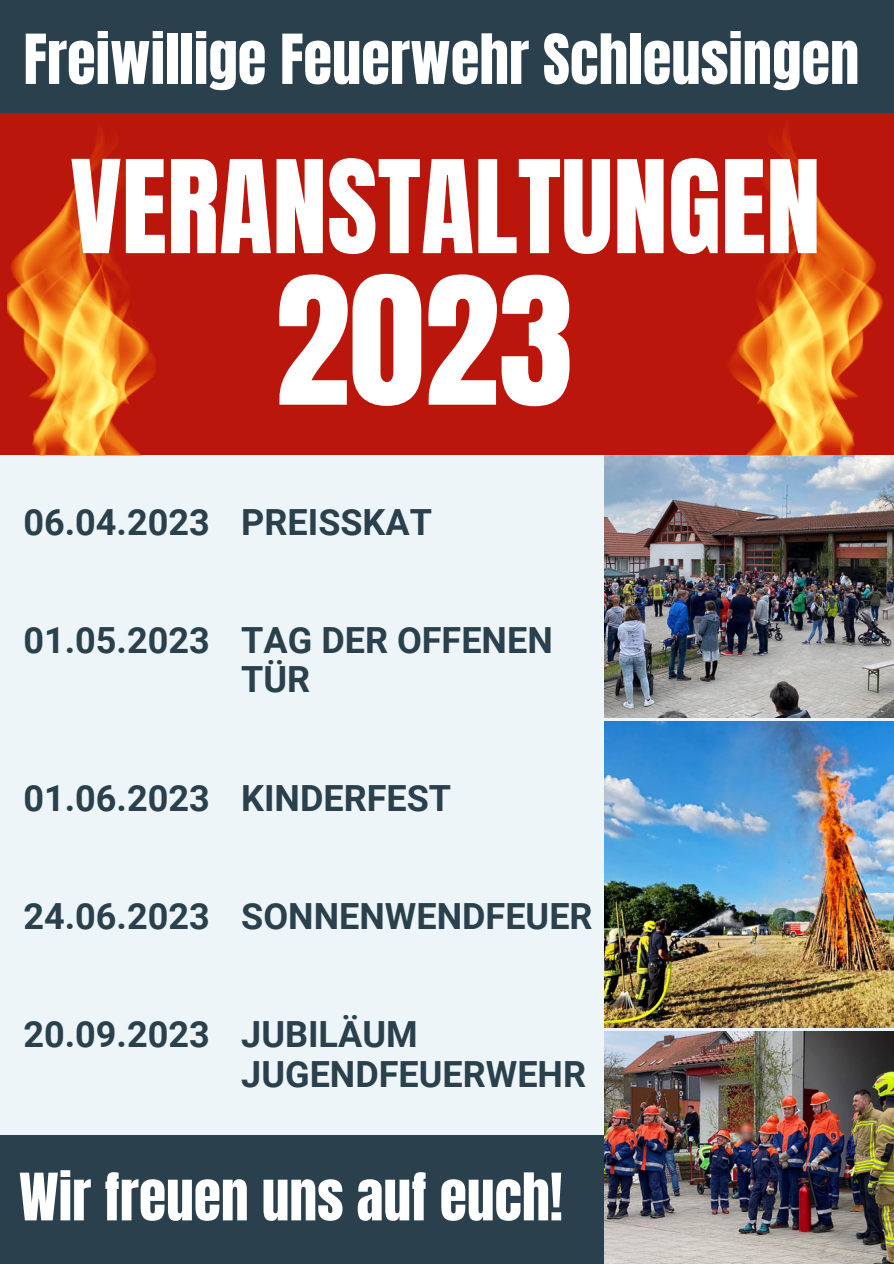
<style>
.page{position:relative;width:894px;height:1264px;background:#fff}
.page>*{position:absolute;margin:0;border:0;box-sizing:border-box;transform-origin:0 0}
.t1{font:150.9px "Anton";color:#fff}
.t2{font:109.65px "Anton";color:#fff}
.t3{font:58.5px "Anton";color:#fff}
.t4{font:55.5px "Anton";color:#fff}
.t5{font:700 36px/39.5px "Roboto";color:#2a414d}
</style>
<div class="page">
<div style="left:0;top:0;width:893px;height:1263px;background:#eef5f8"></div>
<img style="left:604px;top:454px;width:289px;height:263px">
<div style="left:0;top:0;width:893px;height:454px;background:#bb160b"></div>
<div style="left:0;top:0;width:893px;height:113px;background:#2a414d"></div>
<img style="left:604px;top:722px;width:289px;height:305px">
<div style="left:0;top:1135px;width:893px;height:128px;background:#2a414d"></div>
<img style="left:604px;top:1031px;width:289px;height:232px">
<img style="left:726px;top:128px;width:156px;height:327px">
<img style="left:8px;top:130px;width:147px;height:325px">
<h3 class="t3" style="left:24px;top:17px;width:837px">Freiwillige Feuerwehr Schleusingen</h3>
<h2 class="t2" style="left:70px;top:128px;width:751px">VERANSTALTUNGEN</h2>
<h1 class="t1" style="left:275px;top:233px;width:300px">2023</h1>
<p class="t5" style="left:24px;top:502px;width:188px">06.04.2023</p>
<p class="t5" style="left:241px;top:502px;width:192px">PREISSKAT</p>
<p class="t5" style="left:24px;top:621px;width:188px">01.05.2023</p>
<p class="t5" style="left:241px;top:621px;width:313px">TAG DER OFFENEN<br>TÜR</p>
<p class="t5" style="left:24px;top:778px;width:188px">01.06.2023</p>
<p class="t5" style="left:241px;top:778px;width:211px">KINDERFEST</p>
<p class="t5" style="left:24px;top:896px;width:188px">24.06.2023</p>
<p class="t5" style="left:241px;top:896px;width:353px">SONNENWENDFEUER</p>
<p class="t5" style="left:24px;top:1015px;width:188px">20.09.2023</p>
<p class="t5" style="left:241px;top:1015px;width:346px">JUBILÄUM<br>JUGENDFEUERWEHR</p>
<h3 class="t4" style="left:19px;top:1157px;width:545px">Wir freuen uns auf euch!</h3>
</div>
